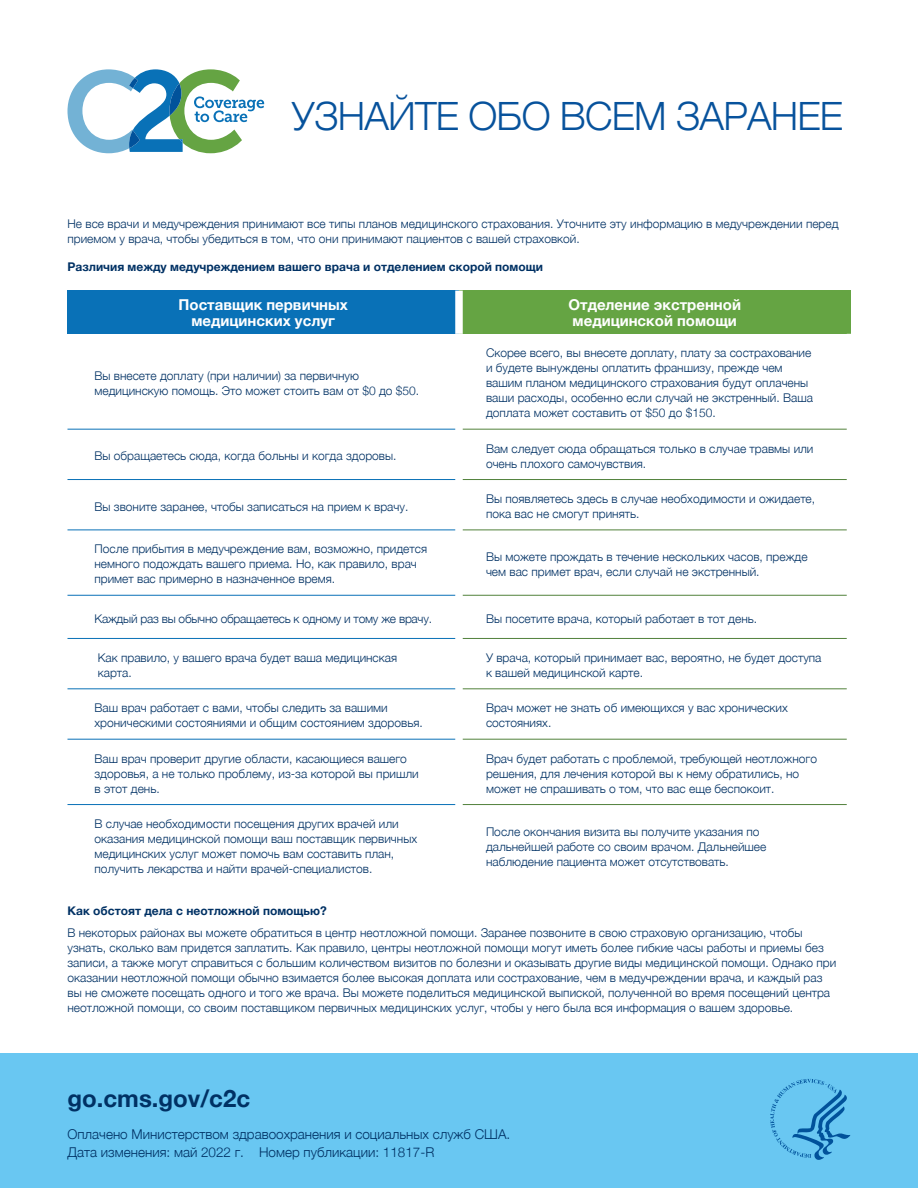
<style>
.page{position:relative;width:918px;height:1188px;background:#fff}
.page>*{position:absolute;margin:0;border:0;box-sizing:border-box;transform-origin:0 0}
.t1{font:300 39px "Helvetica Neue";letter-spacing:-.02em;color:#07529c}
.H4{font:700 24px "Helvetica Neue";color:#003164}
.t2{font:700 15px "Helvetica Neue";color:#fff}
.H4-2{font:300 13.5px/18px "Helvetica Neue";color:#003164}
.t3{font:300 12px/15px "Helvetica Neue";color:#003164}
.t4{font:700 12px "Helvetica Neue";color:#003164}
.t5{font:300 12px "Helvetica Neue";letter-spacing:-.02em;color:#003164}
</style>
<div class="page">
<div style="left:0;top:1053px;width:918px;height:135px;background:#69c7f2"></div>
<svg style="left:68px;top:69px;width:196px;height:84px"></svg>
<div style="left:68px;top:291px;width:391px;height:43px;background:#0971b7"></div>
<div style="left:459px;top:291px;width:391px;height:43px;background:#65a443"></div>
<div style="left:455px;top:291px;width:8px;height:43px;background:#fff"></div>
<hr style="left:68px;top:429px;width:387px;height:1px;background:#0971b7">
<hr style="left:68px;top:479px;width:387px;height:1px;background:#0971b7">
<hr style="left:68px;top:530px;width:387px;height:1px;background:#0971b7">
<hr style="left:68px;top:595px;width:387px;height:1px;background:#0971b7">
<hr style="left:68px;top:638px;width:387px;height:1px;background:#0971b7">
<hr style="left:68px;top:688px;width:387px;height:1px;background:#0971b7">
<hr style="left:68px;top:739px;width:387px;height:1px;background:#0971b7">
<hr style="left:68px;top:804px;width:387px;height:1px;background:#0971b7">
<hr style="left:463px;top:429px;width:384px;height:1px;background:#51813b">
<hr style="left:463px;top:479px;width:384px;height:1px;background:#51813b">
<hr style="left:463px;top:530px;width:384px;height:1px;background:#51813b">
<hr style="left:463px;top:595px;width:384px;height:1px;background:#51813b">
<hr style="left:463px;top:638px;width:384px;height:1px;background:#51813b">
<hr style="left:463px;top:688px;width:384px;height:1px;background:#51813b">
<hr style="left:463px;top:739px;width:384px;height:1px;background:#51813b">
<hr style="left:463px;top:804px;width:384px;height:1px;background:#51813b">
<svg style="left:770px;top:1079px;width:81px;height:81px"></svg>
<p class="t1" style="left:292px;top:85px;width:553px">УЗНАЙТЕ ОБО ВСЕМ ЗАРАНЕЕ</p>
<p class="t3" style="left:68px;top:215px;width:773px">Не все врачи и медучреждения принимают все типы планов медицинского страхования. Уточните эту информацию в медучреждении перед приемом у врача, чтобы убедиться в том, что они принимают пациентов с вашей страховкой.</p>
<p class="t4" style="left:68px;top:257px;width:477px">Различия между медучреждением вашего врача и отделением скорой помощи</p>
<p class="t2" style="left:179px;top:293px;width:171px">Поставщик первичных</p>
<p class="t2" style="left:192px;top:309px;width:145px">медицинских услуг</p>
<p class="t2" style="left:568px;top:293px;width:174px">Отделение экстренной</p>
<p class="t2" style="left:573px;top:309px;width:166px">медицинской помощи</p>
<p class="t3" style="left:94px;top:367px;width:326px">Вы внесете доплату (при наличии) за первичную медицинскую помощь. Это может стоить вам от $0 до $50.</p>
<p class="t3" style="left:486px;top:345px;width:329px">Скорее всего, вы внесете доплату, плату за сострахование и будете вынуждены оплатить франшизу, прежде чем вашим планом медицинского страхования будут оплачены ваши расходы, особенно если случай не экстренный. Ваша доплата может составить от $50 до $150.</p>
<p class="t3" style="left:94px;top:448px;width:304px">Вы обращаетесь сюда, когда больны и когда здоровы.</p>
<p class="t3" style="left:486px;top:440px;width:329px">Вам следует сюда обращаться только в случае травмы или очень плохого самочувствия.</p>
<p class="t3" style="left:94px;top:498px;width:315px">Вы звоните заранее, чтобы записаться на прием к врачу.</p>
<p class="t3" style="left:486px;top:490px;width:331px">Вы появляетесь здесь в случае необходимости и ожидаете, пока вас не смогут принять.</p>
<p class="t3" style="left:94px;top:541px;width:334px">После прибытия в медучреждение вам, возможно, придется немного подождать вашего приема. Но, как правило, врач примет вас примерно в назначенное время.</p>
<p class="t3" style="left:486px;top:548px;width:323px">Вы можете прождать в течение нескольких часов, прежде чем вас примет врач, если случай не экстренный.</p>
<p class="t5" style="left:94px;top:609px;width:339px">Каждый раз вы обычно обращаетесь к одному и тому же врачу.</p>
<p class="t3" style="left:486px;top:610px;width:273px">Вы посетите врача, который работает в тот день.</p>
<p class="t3" style="left:98px;top:649px;width:301px">Как правило, у вашего врача будет ваша медицинская карта.</p>
<p class="t3" style="left:486px;top:649px;width:337px">У врача, который принимает вас, вероятно, не будет доступа к вашей медицинской карте.</p>
<p class="t3" style="left:94px;top:700px;width:330px">Ваш врач работает с вами, чтобы следить за вашими хроническими состояниями и общим состоянием здоровья.</p>
<p class="t3" style="left:486px;top:700px;width:303px">Врач может не знать об имеющихся у вас хронических состояниях.</p>
<p class="t3" style="left:94px;top:750px;width:326px">Ваш врач проверит другие области, касающиеся вашего здоровья, а не только проблему, из-за которой вы пришли в этот день.</p>
<p class="t3" style="left:486px;top:750px;width:333px">Врач будет работать с проблемой, требующей неотложного решения, для лечения которой вы к нему обратились, но может не спрашивать о том, что вас еще беспокоит.</p>
<p class="t3" style="left:94px;top:815px;width:324px">В случае необходимости посещения других врачей или оказания медицинской помощи ваш поставщик первичных медицинских услуг может помочь вам составить план, получить лекарства и найти врачей-специалистов.</p>
<p class="t3" style="left:486px;top:823px;width:282px">После окончания визита вы получите указания по дальнейшей работе со своим врачом. Дальнейшее наблюдение пациента может отсутствовать.</p>
<p class="t4" style="left:68px;top:901px;width:261px">Как обстоят дела с неотложной помощью?</p>
<p class="t3" style="left:68px;top:924px;width:770px">В некоторых районах вы можете обратиться в центр неотложной помощи. Заранее позвоните в свою страховую организацию, чтобы узнать, сколько вам придется заплатить. Как правило, центры неотложной помощи могут иметь более гибкие часы работы и приемы без записи, а также могут справиться с большим количеством визитов по болезни и оказывать другие виды медицинской помощи. Однако при оказании неотложной помощи обычно взимается более высокая доплата или сострахование, чем в медучреждении врача, и каждый раз вы не сможете посещать одного и того же врача. Вы можете поделиться медицинской выпиской, полученной во время посещений центра неотложной помощи, со своим поставщиком первичных медицинских услуг, чтобы у него была вся информация о вашем здоровье.</p>
<p class="H4" style="left:68px;top:1080px;width:184px">go.cms.gov/c2c</p>
<p class="H4-2" style="left:68px;top:1124px;width:444px">Оплачено Министерством здравоохранения и социальных служб США.<br>Дата изменения: май 2022 г. Номер публикации: 11817-R</p>
</div>
